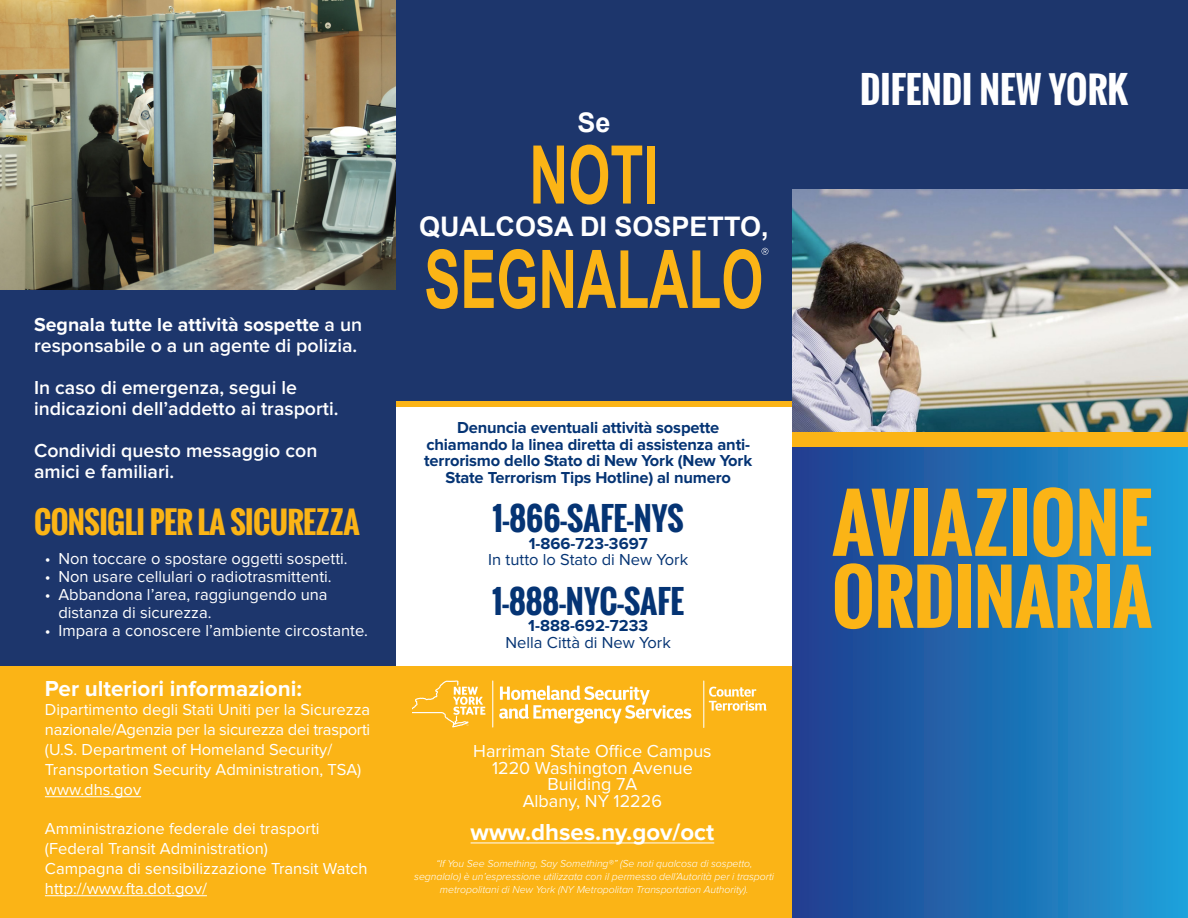
<style>
.page{position:relative;width:1188px;height:918px;background:#fff}
.page>*{position:absolute;margin:0;border:0;box-sizing:border-box;transform-origin:0 0}
.t1{font:700 81px "Arial";color:#fbb416;scale:.67 1}
.t2{font:700 76.5px "Oswald";letter-spacing:-.005em;color:#fbb416}
.t3{font:700 72px "Oswald";letter-spacing:-.005em;color:#fbb416}
.t4{font:700 36px "Oswald";color:#fff}
.t5{font:700 31.5px "Oswald";color:#053474}
.t6{font:700 30px "Oswald";letter-spacing:-.02em;color:#fbb416}
.t7{font:700 27px "Arial";color:#fff}
.t8{font:700 24px "Proxima Nova";color:#fff}
.t9{font:700 22.5px "Proxima Nova";color:#fff}
.t10{font:600 19.5px/21px "Proxima Nova";color:#fff}
.t11{font:18px "Proxima Nova";color:#fff}
.t12{font:16.5px/19.8px "Proxima Nova";color:#fff}
.t13{font:700 16.5px/16.5px "Proxima Nova";letter-spacing:-.01em;color:#053474;text-align:center}
.t14{font:16.5px "Proxima Nova";color:#053474}
.t15{font:italic 300 10.5px/12.6px "Proxima Nova";letter-spacing:-.005em;color:#fff;text-align:center}
.s1{font-weight:700}
</style>
<div class="page">
<div style="left:391px;top:401px;width:401px;height:6px;background:#fbb416"></div>
<div style="left:0;top:0;width:396px;height:918px;background:#1d366c"></div>
<div style="left:0;top:666px;width:809px;height:252px;background:#fbb416"></div>
<div style="left:792px;top:0;width:396px;height:918px;background:linear-gradient(to right,#203c8c,#219fd7)"></div>
<div style="left:792px;top:432px;width:396px;height:14px;background:#fbb416"></div>
<div style="left:389px;top:0;width:799px;height:401px;background:#1d366c"></div>
<hr style="left:45px;top:796px;width:96px;height:1px;background:#fff">
<hr style="left:45px;top:895px;width:162px;height:1px;background:#fff">
<hr style="left:471px;top:843px;width:243px;height:1px;background:#fff">
<svg style="left:499px;top:686px;width:192px;height:38px"></svg>
<hr style="left:492px;top:680px;width:1px;height:48px;background:#fff">
<svg style="left:412px;top:680px;width:74px;height:47px"></svg>
<svg style="left:709px;top:687px;width:58px;height:24px"></svg>
<hr style="left:703px;top:681px;width:1px;height:47px;background:#fff">
<img style="left:0;top:0;width:396px;height:289px">
<img style="left:792px;top:189px;width:396px;height:243px">
<svg style="left:762px;top:248px;width:6px;height:7px"></svg>
<p class="t10" style="left:34px;top:315px;width:330px"><span class="s1">Segnala tutte le attività sospette</span> a un responsabile o a un agente di polizia.</p>
<p class="t10" style="left:34px;top:378px;width:306px">In caso di emergenza, segui le indicazioni dell’addetto ai trasporti.</p>
<p class="t10" style="left:34px;top:441px;width:285px">Condividi questo messaggio con amici e familiari.</p>
<p class="t6" style="left:34px;top:500px;width:327px">CONSIGLI PER LA SICUREZZA</p>
<p class="t12" style="left:45px;top:549px;width:304px">• Non toccare o spostare oggetti sospetti.</p>
<p class="t12" style="left:45px;top:567px;width:288px">• Non usare cellulari o radiotrasmittenti.</p>
<p class="t12" style="left:58px;top:586px;width:271px;line-height:18px;text-indent:-13px">• Abbandona l’area, raggiungendo una distanza di sicurezza.</p>
<p class="t12" style="left:45px;top:621px;width:325px">• Impara a conoscere l’ambiente circostante.</p>
<p class="t9" style="left:45px;top:675px;width:259px">Per ulteriori informazioni:</p>
<p class="t12" style="left:45px;top:700px;width:327px">Dipartimento degli Stati Uniti per la Sicurezza nazionale/Agenzia per la sicurezza dei trasporti (U.S. Department of Homeland Security/ Transportation Security Administration, TSA)</p>
<p class="t12" style="left:45px;top:779px;width:98px">www.dhs.gov</p>
<p class="t12" style="left:45px;top:819px;width:276px">Amministrazione federale dei trasporti (Federal Transit Administration)</p>
<p class="t12" style="left:45px;top:859px;width:324px">Campagna di sensibilizzazione Transit Watch</p>
<p class="t12" style="left:45px;top:878px;width:164px">http://www.fta.dot.gov/</p>
<p class="t7" style="left:577px;top:104px;width:35px">Se</p>
<p class="t1" style="left:529px;top:121px;width:194px">NOTI</p>
<p class="t7" style="left:419px;top:208px;width:351px">QUALCOSA DI SOSPETTO,</p>
<p class="t1" style="left:424px;top:225px;width:507px">SEGNALALO</p>
<p class="t13" style="left:424px;top:420px;width:330px">Denuncia eventuali attività sospette chiamando la linea diretta di assistenza anti&shy;terrorismo dello Stato di New York (New York State Terrorism Tips Hotline) al numero</p>
<p class="t5" style="left:493px;top:495px;width:193px">1-866-SAFE-NYS</p>
<p class="t13" style="left:529px;top:535px;width:121px">1-866-723-3697</p>
<p class="t14" style="left:488px;top:550px;width:201px">In tutto lo Stato di New York</p>
<p class="t5" style="left:492px;top:578px;width:193px">1-888-NYC-SAFE</p>
<p class="t13" style="left:528px;top:618px;width:121px">1-888-692-7233</p>
<p class="t14" style="left:506px;top:633px;width:167px">Nella Città di New York</p>
<p class="t11" style="left:473px;top:741px;width:240px">Harriman State Office Campus</p>
<p class="t11" style="left:492px;top:757px;width:202px">1220 Washington Avenue</p>
<p class="t11" style="left:548px;top:774px;width:91px">Building 7A</p>
<p class="t11" style="left:523px;top:790px;width:141px">Albany, NY 12226</p>
<p class="t8" style="left:471px;top:818px;width:245px">www.dhses.ny.gov/oct</p>
<p class="t15" style="left:414px;top:858px;width:361px">“If You See Something, Say Something®” (Se noti qualcosa di sospetto, segnalalo) è un’espressione utilizzata con il permesso dell’Autorità per i trasporti metropolitani di New York (NY Metropolitan Transportation Authority).</p>
<p class="t4" style="left:860px;top:62px;width:269px">DIFENDI NEW YORK</p>
<p class="t2" style="left:832px;top:466px;width:321px">AVIAZIONE</p>
<p class="t3" style="left:832px;top:543px;width:322px">ORDINARIA</p>
</div>
